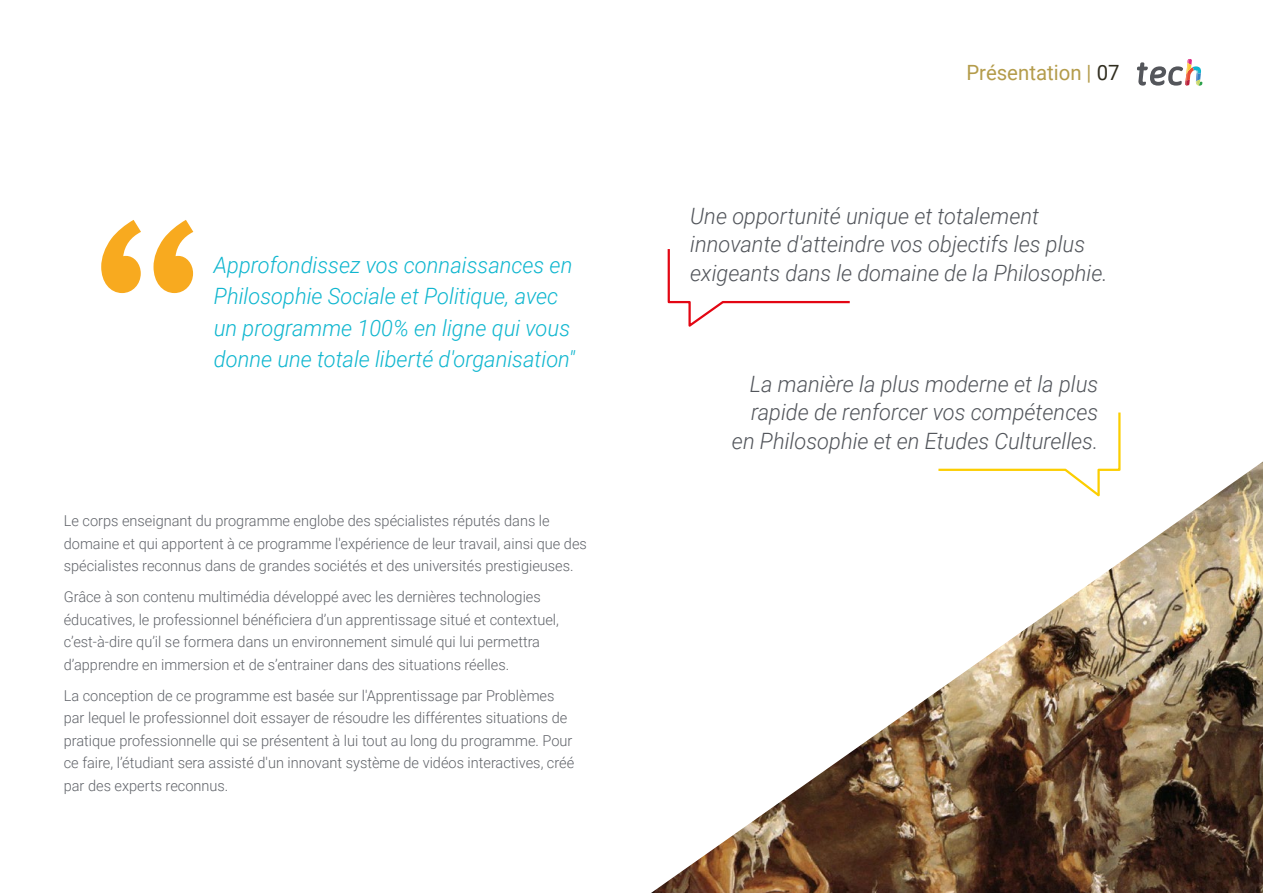
<style>
.page{position:relative;width:1263px;height:893px;background:#fff}
.page>*{position:absolute;margin:0;border:0;box-sizing:border-box;transform-origin:0 0}
.t1{font:italic 300 22.5px/28.5px "Roboto";color:#52555b;text-align:right}
.t2{font:italic 300 22.5px/31.5px "Roboto";color:#0fb6cf}
.t3{font:21px "Roboto";color:#b49c4b}
.t4{font:300 15px/22.5px "Roboto";color:#61646a}
.s1{color:#312e20}
</style>
<div class="page">
<svg style="left:101px;top:220px;width:92px;height:73px"></svg>
<img style="left:651px;top:461px;width:612px;height:432px">
<svg style="left:936px;top:412px;width:186px;height:88px"></svg>
<svg style="left:667px;top:249px;width:183px;height:78px"></svg>
<svg style="left:1137px;top:59px;width:65px;height:27px"></svg>
<h1 class="t2" style="left:214px;top:248px;width:363px">Approfondissez vos connaissances en Philosophie Sociale et Politique, avec un programme 100% en ligne qui vous donne une totale liberté d'organisation"</h1>
<p class="t4" style="left:64px;top:509px;width:525px">Le corps enseignant du programme englobe des spécialistes réputés dans le domaine et qui apportent à ce programme l'expérience de leur travail, ainsi que des spécialistes reconnus dans de grandes sociétés et des universités prestigieuses.</p>
<p class="t4" style="left:64px;top:585px;width:497px">Grâce à son contenu multimédia développé avec les dernières technologies éducatives, le professionnel bénéficiera d’un apprentissage situé et contextuel, c’est-à-dire qu’il se formera dans un environnement simulé qui lui permettra d’apprendre en immersion et de s’entrainer dans des situations réelles.</p>
<p class="t4" style="left:64px;top:684px;width:512px">La conception de ce programme est basée sur l'Apprentissage par Problèmes par lequel le professionnel doit essayer de résoudre les différentes situations de pratique professionnelle qui se présentent à lui tout au long du programme. Pour ce faire, l’étudiant sera assisté d'un innovant système de vidéos interactives, créé par des experts reconnus.</p>
<h2 class="t3" style="left:966px;top:57px;width:155px">Présentation | <span class="s1">07</span></h2>
<h1 class="t1" style="left:690px;top:201px;width:419px;text-align:left">Une opportunité unique et totalement innovante d'atteindre vos objectifs les plus exigeants dans le domaine de la Philosophie.</h1>
<h1 class="t1" style="left:732px;top:369px;width:368px">La manière la plus moderne et la plus rapide de renforcer vos compétences en Philosophie et en Etudes Culturelles.</h1>
</div>
